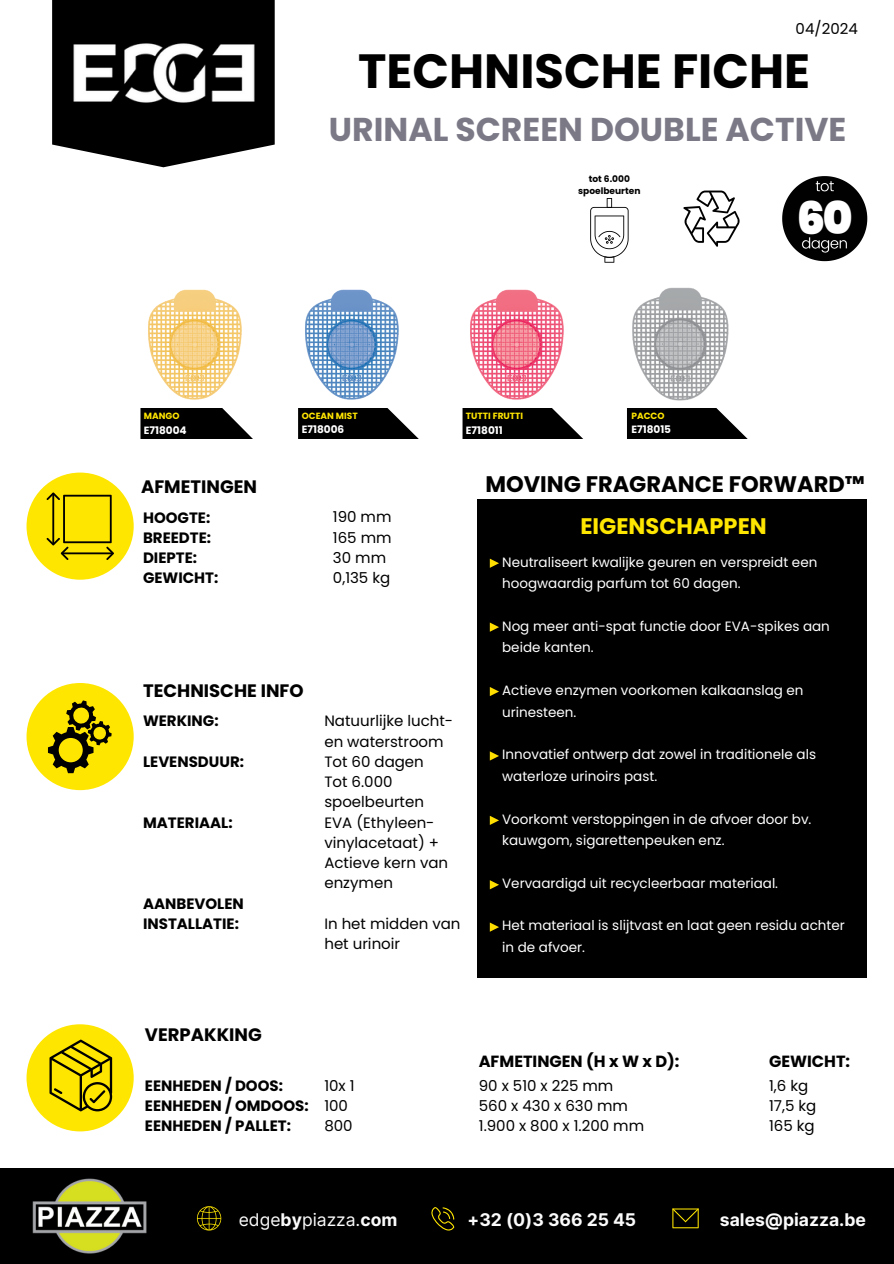
<style>
.page{position:relative;width:894px;height:1264px;background:#fff}
.page>*{position:absolute;margin:0;border:0;box-sizing:border-box;transform-origin:0 0}
.t1{font:700 48px "Poppins";color:#000}
.t2{font:900 45px "Poppins";color:#fff}
.t3{font:700 33px "Poppins";color:#7c7987}
.t4{font:700 22.5px "Poppins";color:#000}
.t5{font:700 22.5px "Poppins";color:#ffe600}
.t6{font:700 18px "Poppins";color:#000}
.t7{font:700 17.55px "Inter";color:#fafbfa}
.t8{font:17.55px "Inter";color:#fafbfa}
.t9{font:700 16.2px "Poppins";color:#000}
.t10{font:15px/20.2px "Poppins";color:#000}
.t11{font:700 15px/20.2px "Poppins";color:#000}
.t12{font:13.5px/21.3px "Poppins";color:#fff}
.t13{font:700 10.5px "Poppins";color:#fff}
.t14{font:700 9px "Poppins";color:#ffe600}
.t15{font:700 9px "Poppins";color:#000}
.s1{font-weight:700}
</style>
<div class="page">
<div style="left:0;top:1168px;width:893px;height:95px;background:#000"></div>
<div style="left:477px;top:499px;width:390px;height:478px;background:#000"></div>
<svg style="left:197px;top:1206px;width:24px;height:24px"></svg>
<svg style="left:431px;top:1207px;width:23px;height:23px"></svg>
<svg style="left:672px;top:1208px;width:26px;height:20px"></svg>
<img style="left:33px;top:1178px;width:113px;height:75px">
<div style="left:27px;top:683px;width:107px;height:107px;background:#ffe600;border-radius:50%"></div>
<svg style="left:48px;top:700px;width:64px;height:73px"></svg>
<div style="left:27px;top:1024px;width:107px;height:107px;background:#ffe600;border-radius:50%"></div>
<svg style="left:49px;top:1039px;width:63px;height:72px"></svg>
<svg style="left:52px;top:0;width:222px;height:167px;background:#232323"></svg>
<img style="left:52px;top:30px;width:223px;height:86px">
<svg style="left:489px;top:558px;width:10px;height:10px"></svg>
<svg style="left:489px;top:622px;width:10px;height:9px"></svg>
<svg style="left:489px;top:687px;width:10px;height:9px"></svg>
<svg style="left:489px;top:880px;width:10px;height:9px"></svg>
<svg style="left:489px;top:751px;width:10px;height:9px"></svg>
<svg style="left:489px;top:816px;width:10px;height:9px"></svg>
<svg style="left:683px;top:190px;width:56px;height:57px"></svg>
<div style="left:27px;top:472px;width:107px;height:107px;background:#ffe600;border-radius:50%"></div>
<svg style="left:47px;top:492px;width:67px;height:68px"></svg>
<svg style="left:782px;top:178px;width:85px;height:83px"></svg>
<img style="left:810px;top:176px;width:27px;height:22px">
<img style="left:797px;top:233px;width:55px;height:25px">
<svg style="left:489px;top:922px;width:10px;height:9px"></svg>
<svg style="left:462px;top:408px;width:121px;height:31px;background:#212121"></svg>
<svg style="left:140px;top:408px;width:113px;height:31px;background:#232323"></svg>
<svg style="left:298px;top:408px;width:121px;height:31px;background:#212121"></svg>
<svg style="left:627px;top:408px;width:121px;height:31px;background:#212121"></svg>
<img style="left:632px;top:287px;width:97px;height:114px">
<img style="left:470px;top:289px;width:94px;height:111px">
<img style="left:305px;top:289px;width:94px;height:111px">
<img style="left:148px;top:289px;width:94px;height:111px">
<svg style="left:590px;top:198px;width:38px;height:65px"></svg>
<p class="t10" style="left:795px;top:19px;width:64px">04/2024</p>
<p class="t1" style="left:358px;top:37px;width:453px">TECHNISCHE FICHE</p>
<p class="t3" style="left:329px;top:106px;width:518px">URINAL SCREEN DOUBLE ACTIVE</p>
<p class="t14" style="left:144px;top:410px;width:37px">MANGO</p>
<p class="t13" style="left:144px;top:422px;width:44px">E718004</p>
<h3 class="t14" style="left:302px;top:409px;width:57px">OCEAN MIST</h3>
<p class="t13" style="left:302px;top:422px;width:44px">E718006</p>
<p class="t15" style="left:588px;top:172px;width:43px">tot 6.000</p>
<p class="t15" style="left:578px;top:184px;width:64px">spoelbeurten</p>
<p class="t14" style="left:466px;top:410px;width:59px">TUTTI FRUTTI</p>
<p class="t13" style="left:466px;top:422px;width:38px">E718011</p>
<p class="t14" style="left:631px;top:409px;width:35px">PACCO</p>
<p class="t13" style="left:631px;top:422px;width:41px">E718015</p>
<h2 class="t2" style="left:796px;top:187px;width:57px">60</h2>
<p class="t6" style="left:141px;top:474px;width:117px">AFMETINGEN</p>
<p class="t11" style="left:143px;top:507px;width:69px">HOOGTE:</p>
<p class="t11" style="left:143px;top:527px;width:70px">BREEDTE:</p>
<h4 class="t11" style="left:143px;top:548px;width:56px">DIEPTE:</h4>
<p class="t11" style="left:143px;top:568px;width:77px">GEWICHT:</p>
<p class="t10" style="left:333px;top:507px;width:60px">190 mm</p>
<p class="t10" style="left:333px;top:527px;width:60px">165 mm</p>
<p class="t10" style="left:333px;top:547px;width:55px">30 mm</p>
<p class="t10" style="left:333px;top:567px;width:59px">0,135 kg</p>
<p class="t6" style="left:143px;top:678px;width:162px">TECHNISCHE INFO</p>
<p class="t11" style="left:143px;top:711px;width:77px">WERKING:</p>
<p class="t11" style="left:143px;top:751px;width:102px">LEVENSDUUR:</p>
<p class="t11" style="left:143px;top:812px;width:91px">MATERIAAL:</p>
<p class="t11" style="left:143px;top:893px;width:102px">AANBEVOLEN<br>INSTALLATIE:</p>
<p class="t10" style="left:324px;top:711px;width:130px">Natuurlijke lucht&shy;en waterstroom</p>
<p class="t10" style="left:324px;top:751px;width:101px">Tot 60 dagen</p>
<p class="t10" style="left:324px;top:771px;width:101px">Tot 6.000 spoelbeurten</p>
<p class="t10" style="left:324px;top:812px;width:125px">EVA (Ethyleen&shy;vinylacetaat) +<br>Actieve kern van enzymen</p>
<p class="t10" style="left:324px;top:913px;width:138px">In het midden van het urinoir</p>
<p class="t4" style="left:485px;top:468px;width:381px">MOVING FRAGRANCE FORWARD™</p>
<p class="t5" style="left:580px;top:510px;width:188px">EIGENSCHAPPEN</p>
<p class="t12" style="left:502px;top:551px;width:316px">Neutraliseert kwalijke geuren en verspreidt een hoogwaardig parfum tot 60 dagen.</p>
<p class="t12" style="left:502px;top:615px;width:329px">Nog meer anti-spat functie door EVA-spikes aan beide kanten.</p>
<p class="t12" style="left:502px;top:679px;width:303px">Actieve enzymen voorkomen kalkaanslag en urinesteen.</p>
<p class="t12" style="left:502px;top:744px;width:315px">Innovatief ontwerp dat zowel in traditionele als waterloze urinoirs past.</p>
<p class="t12" style="left:502px;top:808px;width:311px">Voorkomt verstoppingen in de afvoer door bv. kauwgom, sigarettenpeuken enz.</p>
<p class="t12" style="left:502px;top:872px;width:277px">Vervaardigd uit recycleerbaar materiaal.</p>
<p class="t12" style="left:502px;top:915px;width:344px">Het materiaal is slijtvast en laat geen residu achter in de afvoer.</p>
<p class="t6" style="left:145px;top:1021px;width:118px">VERPAKKING</p>
<p class="t11" style="left:145px;top:1075px;width:139px">EENHEDEN / DOOS:</p>
<p class="t11" style="left:145px;top:1095px;width:165px">EENHEDEN / OMDOOS:</p>
<p class="t11" style="left:145px;top:1115px;width:147px">EENHEDEN / PALLET:</p>
<p class="t10" style="left:324px;top:1075px;width:32px">10x 1</p>
<p class="t10" style="left:324px;top:1095px;width:25px">100</p>
<h3 class="t10" style="left:324px;top:1115px;width:30px">800</h3>
<p class="t9" style="left:478px;top:1050px;width:202px">AFMETINGEN (H x W x D):</p>
<h4 class="t9" style="left:768px;top:1050px;width:83px">GEWICHT:</h4>
<p class="t10" style="left:478px;top:1075px;width:136px">90 x 510 x 225 mm</p>
<h4 class="t10" style="left:478px;top:1095px;width:151px">560 x 430 x 630 mm</h4>
<p class="t10" style="left:478px;top:1115px;width:167px">1.900 x 800 x 1.200 mm</p>
<p class="t10" style="left:768px;top:1075px;width:41px">1,6 kg</p>
<p class="t10" style="left:768px;top:1095px;width:49px">17,5 kg</p>
<p class="t10" style="left:768px;top:1115px;width:47px">165 kg</p>
<p class="t8" style="left:239px;top:1209px;width:160px">edge<span class="s1">by</span>piazza.<span class="s1">com</span></p>
<p class="t7" style="left:467px;top:1208px;width:170px">+32 (0)3 366 25 45</p>
<p class="t7" style="left:719px;top:1209px;width:147px">sales@piazza.be</p>
</div>
